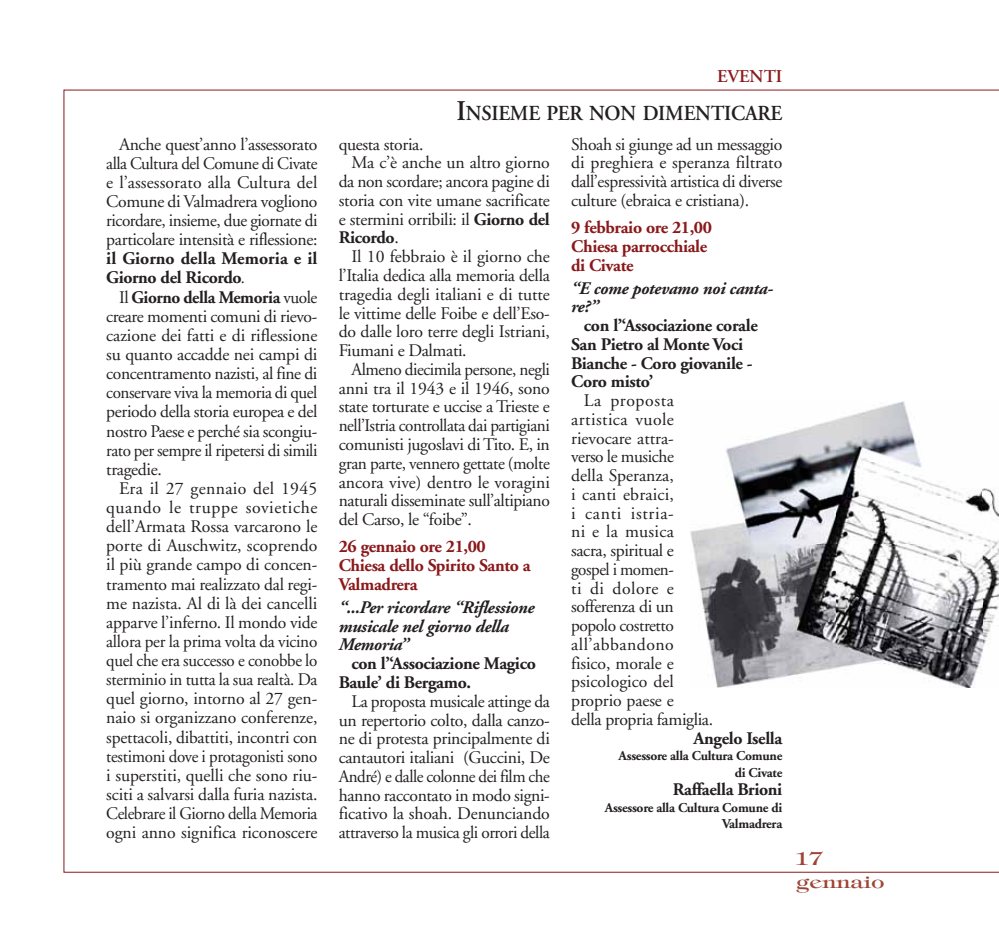
<style>
.page{position:relative;width:999px;height:936px;background:#fff}
.page>*{position:absolute;margin:0;border:0;box-sizing:border-box;transform-origin:0 0}
.t1{font:600 21.3px "Adobe Garamond";letter-spacing:-.015em;color:#231f20;scale:.95 1}
.t2{font:18px/22.8px "Tiffany";color:#9d4435;scale:1.3 1}
.t3{font:600 18px "Adobe Garamond";color:#8a191b}
.t4{font:17.7px/19.2px "Adobe Garamond";letter-spacing:-.02em;color:#231f20;text-align:justify}
.t5{font:700 17.7px/18.8px "Adobe Garamond";letter-spacing:-.02em;color:#231f20}
.t6{font:700 17.7px/18.8px "Adobe Garamond";letter-spacing:-.02em;color:#8a191b}
.t7{font:italic 700 17.7px/18.8px "Adobe Garamond";letter-spacing:-.02em;color:#231f20}
.t8{font:17.7px "Adobe Garamond";color:#231f20}
.t9{font:700 13.5px/16.5px "Adobe Garamond";letter-spacing:-.02em;color:#231f20;text-align:right}
.s1{font-weight:400;font-style:italic}
.s2{font-weight:700}
.s3{font-size:28.5px}
.s4{font-weight:400}
</style>
<div class="page">
<img style="left:690px;top:402px;width:309px;height:286px">
<p class="t4" style="left:106px;top:136px;width:213px;text-indent:13px">Anche quest’anno l’assessorato alla Cultura del Comune di Civate e l’assessorato alla Cultura del Comune di Valmadrera vogliono ricordare, insieme, due giornate di particolare intensità e riflessione:</p>
<p class="t5" style="left:106px;top:251px;width:213px;line-height:19.2px">il Giorno della Memoria e il<br>Giorno del Ricordo<span class="s1">.</span></p>
<p class="t4" style="left:106px;top:289px;width:213px;text-indent:13px">Il <span class="s2">Giorno della Memoria</span> vuole creare momenti comuni di rievo&shy;cazione dei fatti e di riflessione su quanto accadde nei campi di concentramento nazisti, al fine di conservare viva la memoria di quel periodo della storia europea e del nostro Paese e perché sia scongiu&shy;rato per sempre il ripetersi di simili tragedie.</p>
<p class="t4" style="left:106px;top:480px;width:213px;text-indent:13px">Era il 27 gennaio del 1945 quando le truppe sovietiche dell’Armata Rossa varcarono le porte di Auschwitz, scoprendo il più grande campo di concen&shy;tramento mai realizzato dal regi&shy;me nazista. Al di là dei cancelli apparve l’inferno. Il mondo vide allora per la prima volta da vicino quel che era successo e conobbe lo sterminio in tutta la sua realtà. Da quel giorno, intorno al 27 gen&shy;naio si organizzano conferenze, spettacoli, dibattiti, incontri con testimoni dove i protagonisti sono i superstiti, quelli che sono riu&shy;sciti a salvarsi dalla furia nazista.<br>Celebrare il Giorno della Memoria ogni anno significa riconoscere</p>
<p class="t3" style="left:717px;top:69px;width:67px">EVENTI</p>
<p class="t1" style="left:457px;top:105px;width:344px"><span class="s3">I</span>NSIEME PER NON DIMENTICARE</p>
<p class="t4" style="left:571px;top:136px;width:213px;line-height:18.8px">Shoah si giunge ad un messaggio di preghiera e speranza filtrato dall’espressività artistica di diverse culture (ebraica e cristiana).</p>
<p class="t6" style="left:571px;top:220px;width:142px">9 febbraio ore 21,00<br>Chiesa parrocchiale di Civate</p>
<p class="t7" style="left:571px;top:280px;width:203px">“E come potevamo noi canta&shy;re?”</p>
<p class="t5" style="left:571px;top:318px;width:188px;text-indent:13px">con l’‘Associazione corale<br>San Pietro al Monte Voci<br>Bianche - Coro giovanile -<br>Coro misto’</p>
<p class="t4" style="left:571px;top:393px;width:144px;line-height:18.8px;text-align:left;text-indent:13px">La proposta artistica vuole rievocare attra-<br>verso le musiche<br>della Speranza,<br>i canti ebraici,<br>i canti istria-<br>ni e la musica sacra, spiritual e gospel i momen-<br>ti di dolore e sofferenza di un popolo costretto all’abbandono fisico, morale e psicologico del proprio paese e<br>della propria famiglia.</p>
<p class="t5" style="left:694px;top:730px;width:90px">Angelo Isella</p>
<p class="t9" style="left:619px;top:749px;width:165px">Assessore alla Cultura Comune di Civate</p>
<p class="t5" style="left:673px;top:782px;width:111px">Raffaella Brioni</p>
<p class="t9" style="left:605px;top:801px;width:179px">Assessore alla Cultura Comune di<br>Valmadrera</p>
<p class="t4" style="left:339px;top:136px;width:86px">questa storia.</p>
<p class="t4" style="left:351px;top:155px;width:200px">Ma c’è anche un altro giorno</p>
<p class="t4" style="left:339px;top:174px;width:213px">da non scordare; ancora pagine di</p>
<p class="t4" style="left:339px;top:192px;width:213px">storia con vite umane sacrificate</p>
<p class="t4" style="left:339px;top:211px;width:213px">e stermini orribili: il <span class="s2">Giorno del</span></p>
<p class="t5" style="left:339px;top:230px;width:62px">Ricordo<span class="s4">.</span></p>
<p class="t4" style="left:351px;top:249px;width:200px">Il 10 febbraio è il giorno che</p>
<p class="t4" style="left:339px;top:267px;width:213px">l’Italia dedica alla memoria della</p>
<p class="t4" style="left:339px;top:286px;width:213px">tragedia degli italiani e di tutte</p>
<p class="t4" style="left:339px;top:305px;width:213px">le vittime delle Foibe e dell’Eso-</p>
<p class="t4" style="left:339px;top:324px;width:213px">do dalle loro terre degli Istriani,</p>
<p class="t4" style="left:339px;top:343px;width:130px">Fiumani e Dalmati.</p>
<p class="t4" style="left:351px;top:361px;width:200px">Almeno diecimila persone, negli</p>
<p class="t4" style="left:339px;top:380px;width:213px">anni tra il 1943 e il 1946, sono</p>
<p class="t4" style="left:339px;top:399px;width:213px">state torturate e uccise a Trieste e</p>
<p class="t4" style="left:339px;top:418px;width:213px">nell’Istria controllata dai partigiani</p>
<p class="t4" style="left:339px;top:436px;width:213px">comunisti jugoslavi di Tito. E, in</p>
<p class="t4" style="left:339px;top:455px;width:213px">gran parte, vennero gettate (molte</p>
<p class="t8" style="left:339px;top:475px;width:213px">ancora vive) dentro le voragini</p>
<p class="t4" style="left:339px;top:493px;width:213px">naturali disseminate sull’altipiano</p>
<p class="t4" style="left:339px;top:511px;width:135px">del Carso, le “foibe”.</p>
<p class="t6" style="left:339px;top:539px;width:194px">26 gennaio ore 21,00<br>Chiesa dello Spirito Santo a<br>Valmadrera</p>
<p class="t7" style="left:339px;top:600px;width:197px">“...Per ricordare “Riflessione musicale nel giorno della<br>Memoria”</p>
<p class="t5" style="left:339px;top:656px;width:199px;text-indent:13px">con l’‘Associazione Magico<br>Baule’ di Bergamo.</p>
<p class="t4" style="left:339px;top:693px;width:213px;line-height:18.8px;text-indent:13px">La proposta musicale attinge da un repertorio colto, dalla canzo&shy;ne di protesta principalmente di cantautori italiani (Guccini, De André) e dalle colonne dei film che hanno raccontato in modo signi&shy;ficativo la shoah. Denunciando attraverso la musica gli orrori della</p>
<p class="t2" style="left:795px;top:849px;width:70px">17 gennaio</p>
</div>
